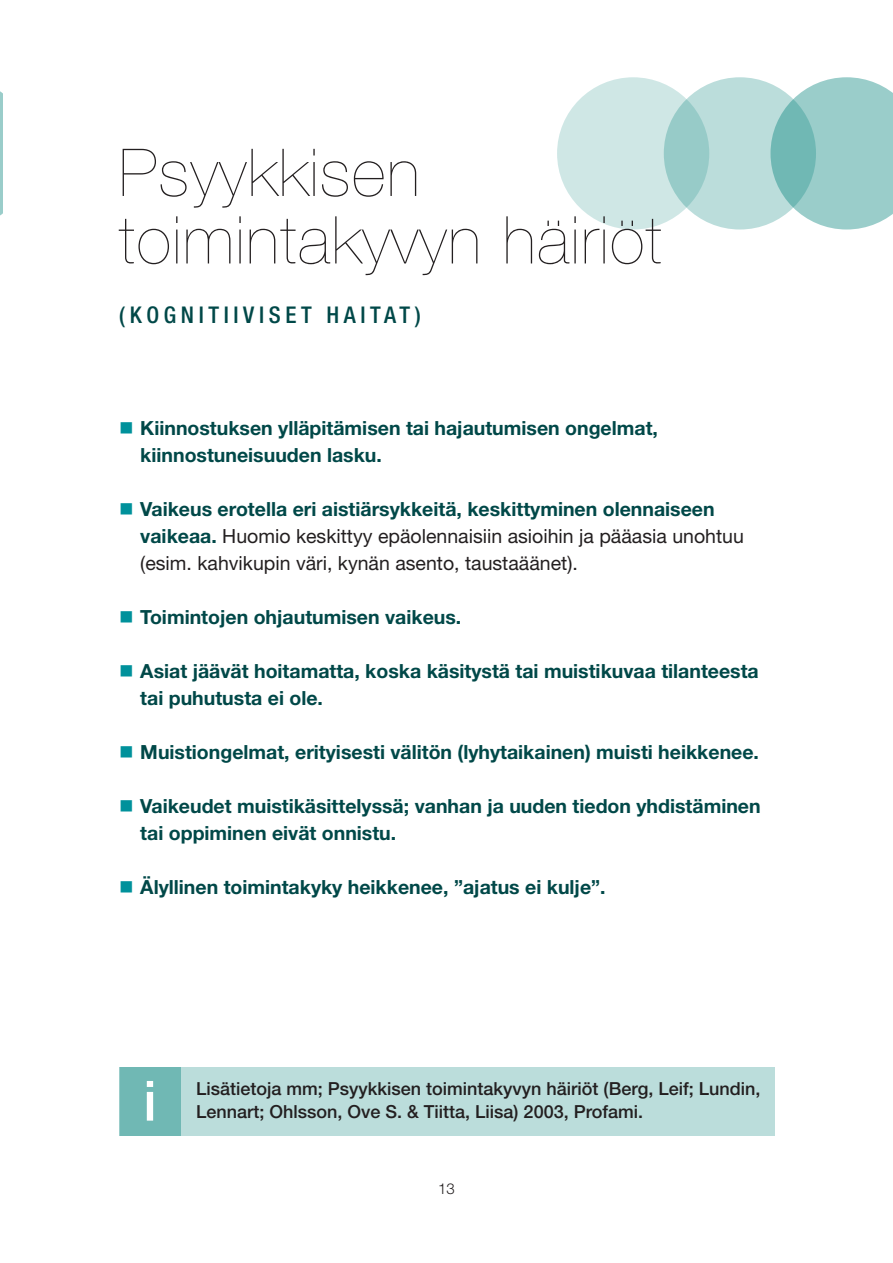
<style>
.page{position:relative;width:893px;height:1263px;background:#fff}
.page>*{position:absolute;margin:0;border:0;box-sizing:border-box;transform-origin:0 0}
.o1{font:200 66px/67.5px "Helvetica Neue LT Std";letter-spacing:.025em;color:#231f20}
.o12{font:500 condensed 23.1px "Helvetica Neue LT Std";letter-spacing:.2em;color:#004848}
.t1{font:700 19.5px/27px "Helvetica Neue LT Std";color:#004848}
.t2{font:19.5px/27px "Helvetica Neue LT Std";color:#231f20}
.Leipä{font:500 18px/22.5px "Helvetica Neue LT Std";color:#231f20}
.t3{font:300 15px "Helvetica Neue LT Std";color:#231f20}
.s1{font-weight:700;color:#004848}
</style>
<div class="page">
<svg style="left:0;top:91px;width:2px;height:125px"></svg>
<div style="left:557px;top:77px;width:152px;height:153px;background:#cfe7e5;border-radius:50%"></div>
<svg style="left:664px;top:77px;width:152px;height:153px;background:#b2d8d6"></svg>
<svg style="left:770px;top:77px;width:123px;height:153px;background:#9ecfcc"></svg>
<div style="left:120px;top:1066px;width:654px;height:69px;background:#bbdddb"></div>
<div style="left:120px;top:1067px;width:61px;height:68px;background:#70b8b4"></div>
<svg style="left:147px;top:1081px;width:6px;height:40px"></svg>
<p class="o1" style="left:119px;top:139px;width:544px">Psyykkisen toimintakyvyn häiriöt</p>
<p class="o12" style="left:119px;top:301px;width:303px">(KOGNITIIVISET HAITAT)</p>
<p class="t1" style="left:140px;top:414px;width:519px">Kiinnostuksen ylläpitämisen tai hajautumisen ongelmat, kiinnostuneisuuden lasku.</p>
<p class="t2" style="left:140px;top:495px;width:605px"><span class="s1">Vaikeus erotella eri aistiärsykkeitä, keskittyminen olennaiseen vaikeaa.</span> Huomio keskittyy epäolennaisiin asioihin ja pääasia unohtuu (esim. kahvikupin väri, kynän asento, taustaäänet).</p>
<p class="t1" style="left:140px;top:603px;width:322px">Toimintojen ohjautumisen vaikeus.</p>
<p class="t1" style="left:140px;top:657px;width:620px">Asiat jäävät hoitamatta, koska käsitystä tai muistikuvaa tilanteesta tai puhutusta ei ole.</p>
<p class="t1" style="left:140px;top:738px;width:620px">Muistiongelmat, erityisesti välitön (lyhytaikainen) muisti heikkenee.</p>
<p class="t1" style="left:140px;top:792px;width:622px">Vaikeudet muistikäsittelyssä; vanhan ja uuden tiedon yhdistäminen tai oppiminen eivät onnistu.</p>
<p class="t1" style="left:140px;top:873px;width:467px">Älyllinen toimintakyky heikkenee, ”ajatus ei kulje”.</p>
<p class="Leipä" style="left:196px;top:1077px;width:566px">Lisätietoja mm; Psyykkisen toimintakyvyn häiriöt (Berg, Leif; Lundin,<br>Lennart; Ohlsson, Ove S. &amp; Tiitta, Liisa) 2003, Profami.</p>
<p class="t3" style="left:438px;top:1179px;width:18px">13</p>
</div>
